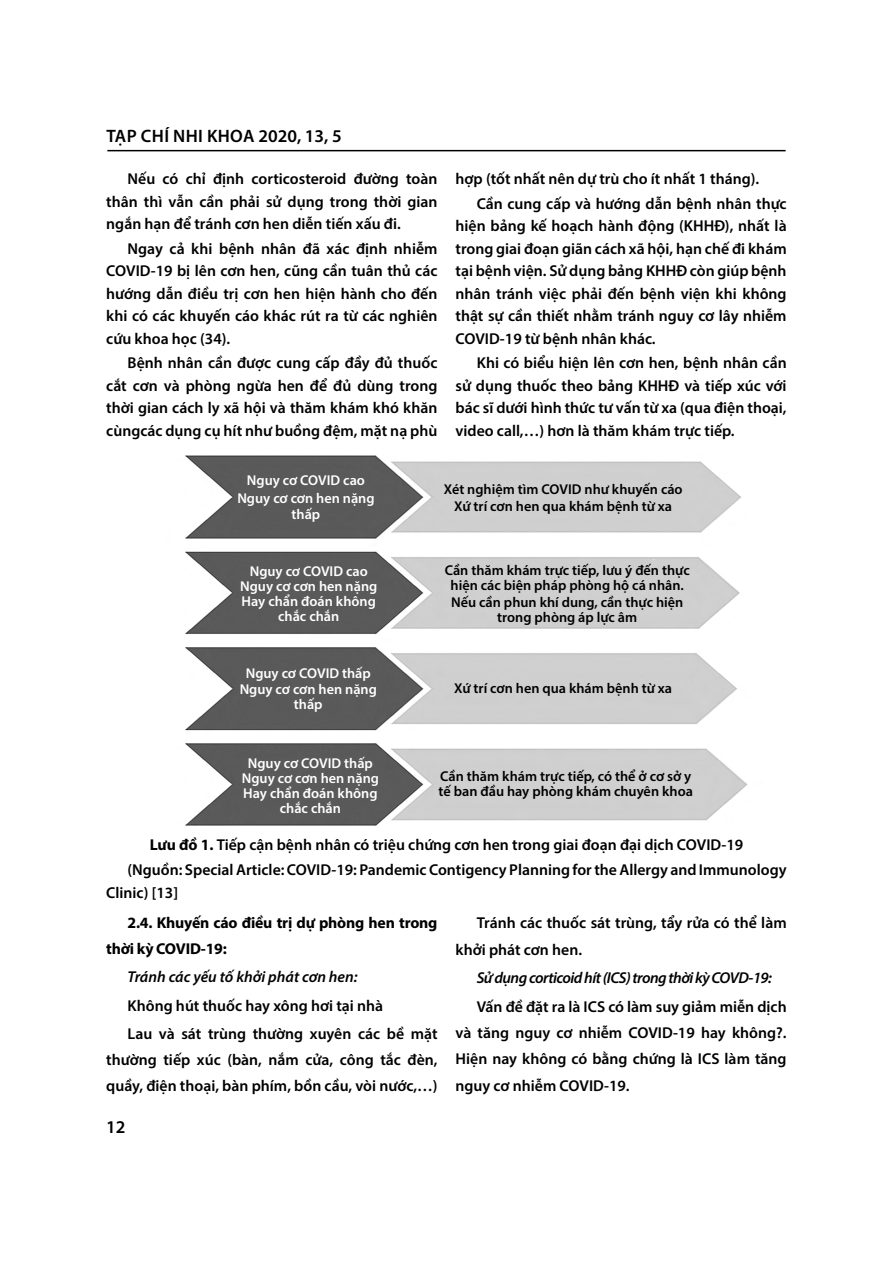
<style>
.page{position:relative;width:893px;height:1263px;background:#fff}
.page>*{position:absolute;margin:0;border:0;box-sizing:border-box;transform-origin:0 0}
.t1{font:600 18px "Myriad Pro";letter-spacing:.01em;color:#000}
.t2{font:600 15.75px/22.5px "Myriad Pro";color:#000;text-align:justify}
.t3{font:700 15.75px/26px "Myriad Pro";letter-spacing:-.015em;color:#000}
.t4{font:italic 600 15.75px "Myriad Pro";letter-spacing:-.035em;color:#000}
.t5{font:italic 600 15.75px "Myriad Pro";color:#000}
.t6{font:600 14.25px/15px "Myriad Pro";color:#000;text-align:center}
.t7{font:600 14.25px/15.1px "Myriad Pro";color:#fff;text-align:center}
.s1{font-weight:700}
</style>
<div class="page">
<hr style="left:107px;top:150px;width:679px;height:1px;background:#000">
<img style="left:185px;top:455px;width:563px;height:371px">
<p class="t1" style="left:106px;top:125px;width:237px">tạp chí nhi khoa 2020, 13, 5</p>
<p class="t2" style="left:106px;top:167px;width:333px;text-indent:21px">Nếu có chỉ định corticosteroid đường toàn thân thì vẫn cần phải sử dụng trong thời gian ngắn hạn để tránh cơn hen diễn tiến xấu đi.</p>
<p class="t2" style="left:106px;top:237px;width:333px;text-indent:21px">Ngay cả khi bệnh nhân đã xác định nhiễm COVID-19 bị lên cơn hen, cũng cần tuân thủ các hướng dẫn điều trị cơn hen hiện hành cho đến khi có các khuyến cáo khác rút ra từ các nghiên cứu khoa học (34).</p>
<p class="t2" style="left:106px;top:351px;width:333px;text-indent:21px">Bệnh nhân cần được cung cấp đầy đủ thuốc cắt cơn và phòng ngừa hen để đủ dùng trong thời gian cách ly xã hội và thăm khám khó khăn cùngcác dụng cụ hít như buồng đệm, mặt nạ phù</p>
<p class="t2" style="left:477px;top:166px;width:311px;line-height:24.6px;text-indent:-21px">hợp (tốt nhất nên dự trù cho ít nhất 1 tháng).<br>Cần cung cấp và hướng dẫn bệnh nhân thực</p>
<p class="t2" style="left:455px;top:214px;width:333px">hiện bảng kế hoạch hành động (KHHĐ), nhất là trong giai đoạn giãn cách xã hội, hạn chế đi khám tại bệnh viện. Sử dụng bảng KHHĐ còn giúp bệnh nhân tránh việc phải đến bệnh viện khi không thật sự cần thiết nhằm tránh nguy cơ lây nhiễm COVID-19 từ bệnh nhân khác.</p>
<p class="t2" style="left:455px;top:351px;width:333px;text-indent:21px">Khi có biểu hiện lên cơn hen, bệnh nhân cần sử dụng thuốc theo bảng KHHĐ và tiếp xúc với bác sĩ dưới hình thức tư vấn từ xa (qua điện thoại, video call,…) hơn là thăm khám trực tiếp.</p>
<p class="t7" style="left:237px;top:472px;width:139px;line-height:16.8px">Nguy cơ COVID cao<br>Nguy cơ cơn hen nặng thấp</p>
<p class="t6" style="left:444px;top:480px;width:240px;line-height:17.1px">Xét nghiệm tìm COVID như khuyến cáo<br>Xứ trí cơn hen qua khám bệnh từ xa</p>
<p class="t7" style="left:240px;top:563px;width:139px">Nguy cơ COVID cao<br>Nguy cơ cơn hen nặng<br>Hay chẩn đoán không chắc chắn</p>
<p class="t7" style="left:240px;top:665px;width:139px">Nguy cơ COVID thấp<br>Nguy cơ cơn hen nặng thấp</p>
<p class="t7" style="left:242px;top:755px;width:139px">Nguy cơ COVID thấp<br>Nguy cơ cơn hen nặng<br>Hay chẩn đoán không chắc chắn</p>
<p class="t6" style="left:445px;top:562px;width:246px">Cần thăm khám trực tiếp, lưu ý đến thực hiện các biện pháp phòng hộ cá nhân.</p>
<p class="t6" style="left:451px;top:594px;width:234px">Nếu cần phun khí dung, cần thực hiện trong phòng áp lực âm</p>
<p class="t6" style="left:454px;top:681px;width:219px">Xứ trí cơn hen qua khám bệnh từ xa</p>
<p class="t6" style="left:439px;top:768px;width:256px;text-align:left">Cần thăm khám trực tiếp, có thể ở cơ sở y tế ban đầu hay phòng khám chuyên khoa</p>
<p class="t2" style="left:128px;top:832px;width:661px;line-height:24.6px;text-indent:22px"><span class="s1">Lưu đồ 1.</span> Tiếp cận bệnh nhân có triệu chứng cơn hen trong giai đoạn đại dịch COVID-19 (Nguồn: Special Article: COVID-19: Pandemic Contigency Planning for the Allergy and Immunology</p>
<p class="t2" style="left:106px;top:881px;width:73px">Clinic) [13]</p>
<p class="t3" style="left:106px;top:909px;width:333px;text-indent:21px">2.4. Khuyến cáo điều trị dự phòng hen trong thời kỳ COVID-19:</p>
<p class="t5" style="left:128px;top:967px;width:231px">Tránh các yếu tố khởi phát cơn hen:</p>
<p class="t2" style="left:128px;top:991px;width:311px;line-height:28.2px">Không hút thuốc hay xông hơi tại nhà<br>Lau và sát trùng thường xuyên các bề mặt</p>
<p class="t2" style="left:106px;top:1046px;width:333px;line-height:26px">thường tiếp xúc (bàn, nắm cửa, công tắc đèn, quầy, điện thoại, bàn phím, bồn cầu, vòi nước,…)</p>
<p class="t1" style="left:106px;top:1116px;width:21px">12</p>
<p class="t2" style="left:455px;top:909px;width:333px;line-height:26.4px;text-indent:21px">Tránh các thuốc sát trùng, tẩy rửa có thể làm khởi phát cơn hen.</p>
<p class="t4" style="left:477px;top:968px;width:297px">Sử dụng corticoid hít (ICS) trong thời kỳ COVD-19:</p>
<p class="t2" style="left:455px;top:993px;width:333px;line-height:26.4px;text-indent:21px">Vấn đề đặt ra là ICS có làm suy giảm miễn dịch và tăng nguy cơ nhiễm COVID-19 hay không?.<br>Hiện nay không có bằng chứng là ICS làm tăng nguy cơ nhiễm COVID-19.</p>
</div>
